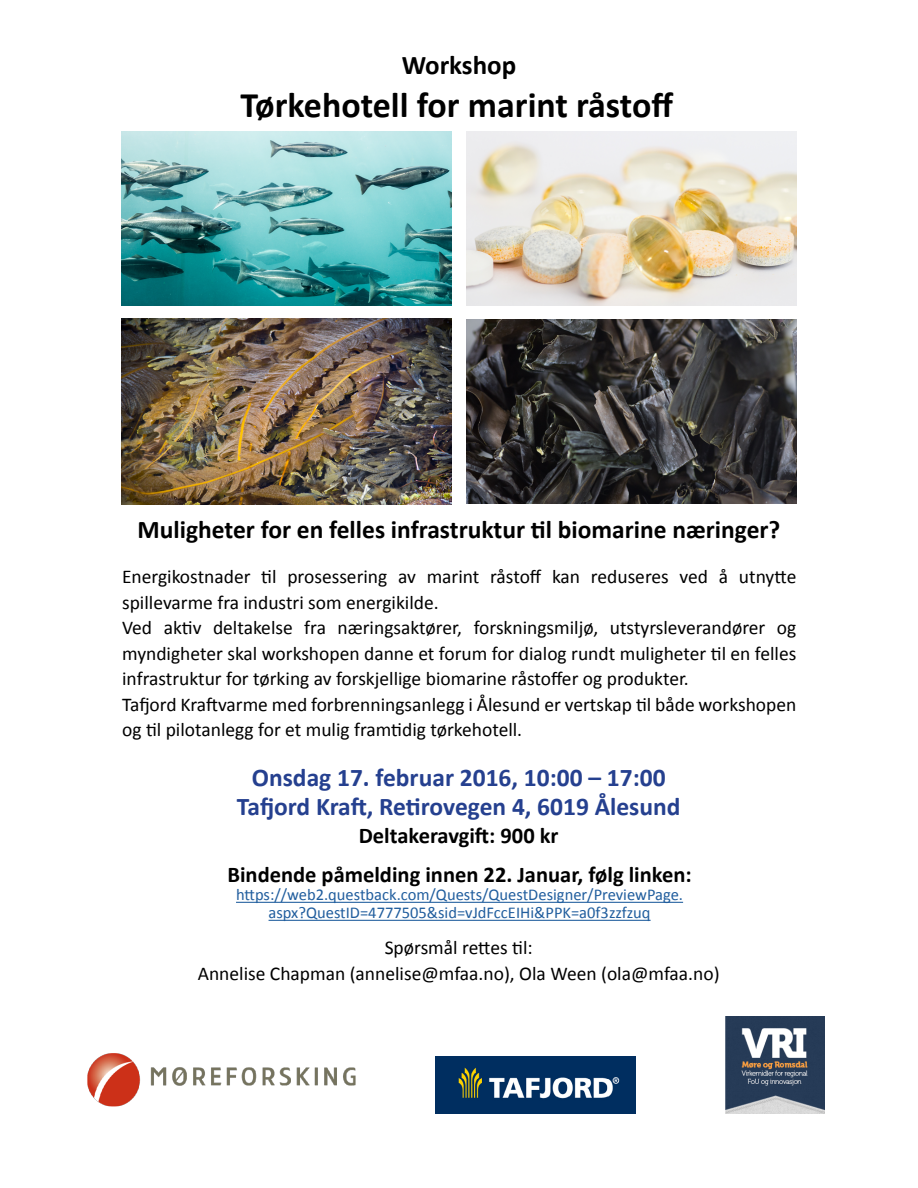
<style>
.page{position:relative;width:918px;height:1188px;background:#fff}
.page>*{position:absolute;margin:0;border:0;box-sizing:border-box;transform-origin:0 0}
.t1{font:700 36px "Calibri";color:#000}
.t2{font:700 27px "Calibri";color:#000}
.t3{font:700 25.5px/28.5px "Calibri";color:#25408f;text-align:center}
.t4{font:700 25.5px "Calibri";color:#000}
.t5{font:700 22.5px/39px "Calibri";color:#000;text-align:center}
.t6{font:19.5px/25.5px "Calibri";color:#000}
.t7{font:16.5px/18px "Calibri";color:#215e9e;text-align:center}
</style>
<div class="page">
<hr style="left:236px;top:902px;width:447px;height:1px;background:#215e9e">
<hr style="left:269px;top:920px;width:382px;height:1px;background:#215e9e">
<img style="left:122px;top:132px;width:329px;height:174px">
<img style="left:466px;top:132px;width:330px;height:174px">
<img style="left:466px;top:320px;width:330px;height:183px">
<img style="left:122px;top:318px;width:329px;height:187px">
<img style="left:87px;top:1053px;width:269px;height:54px">
<img style="left:725px;top:1017px;width:100px;height:96px">
<img style="left:436px;top:1056px;width:200px;height:58px">
<h2 class="t2" style="left:402px;top:48px;width:116px">Workshop</h2>
<h1 class="t1" style="left:241px;top:82px;width:434px">Tørkehotell for marint råstoff</h1>
<h3 class="t4" style="left:138px;top:513px;width:644px">Muligheter for en felles infrastruktur til biomarine næringer?</h3>
<p class="t6" style="left:122px;top:564px;width:676px">Energikostnader til prosessering av marint råstoff kan reduseres ved å utnytte spillevarme fra industri som energikilde.<br>Ved aktiv deltakelse fra næringsaktører, forskningsmiljø, utstyrsleverandører og myndigheter skal workshopen danne et forum for dialog rundt muligheter til en felles infrastruktur for tørking av forskjellige biomarine råstoffer og produkter.<br>Tafjord Kraftvarme med forbrenningsanlegg i Ålesund er vertskap til både workshopen og til pilotanlegg for et mulig framtidig tørkehotell.</p>
<h3 class="t3" style="left:237px;top:764px;width:445px">Onsdag 17. februar 2016, 10:00 – 17:00<br>Tafjord Kraft, Retirovegen 4, 6019 Ålesund</h3>
<p class="t5" style="left:227px;top:816px;width:466px">Deltakeravgift: 900 kr<br>Bindende påmelding innen 22. Januar, følg linken:</p>
<p class="t7" style="left:236px;top:886px;width:449px">https://web2.questback.com/Quests/QuestDesigner/PreviewPage. aspx?QuestID=4777505&amp;sid=vJdFccEIHi&amp;PPK=a0f3zzfzuq</p>
<p class="t6" style="left:198px;top:935px;width:523px;text-align:center">Spørsmål rettes til:<br>Annelise Chapman (annelise@mfaa.no), Ola Ween (ola@mfaa.no)</p>
</div>
